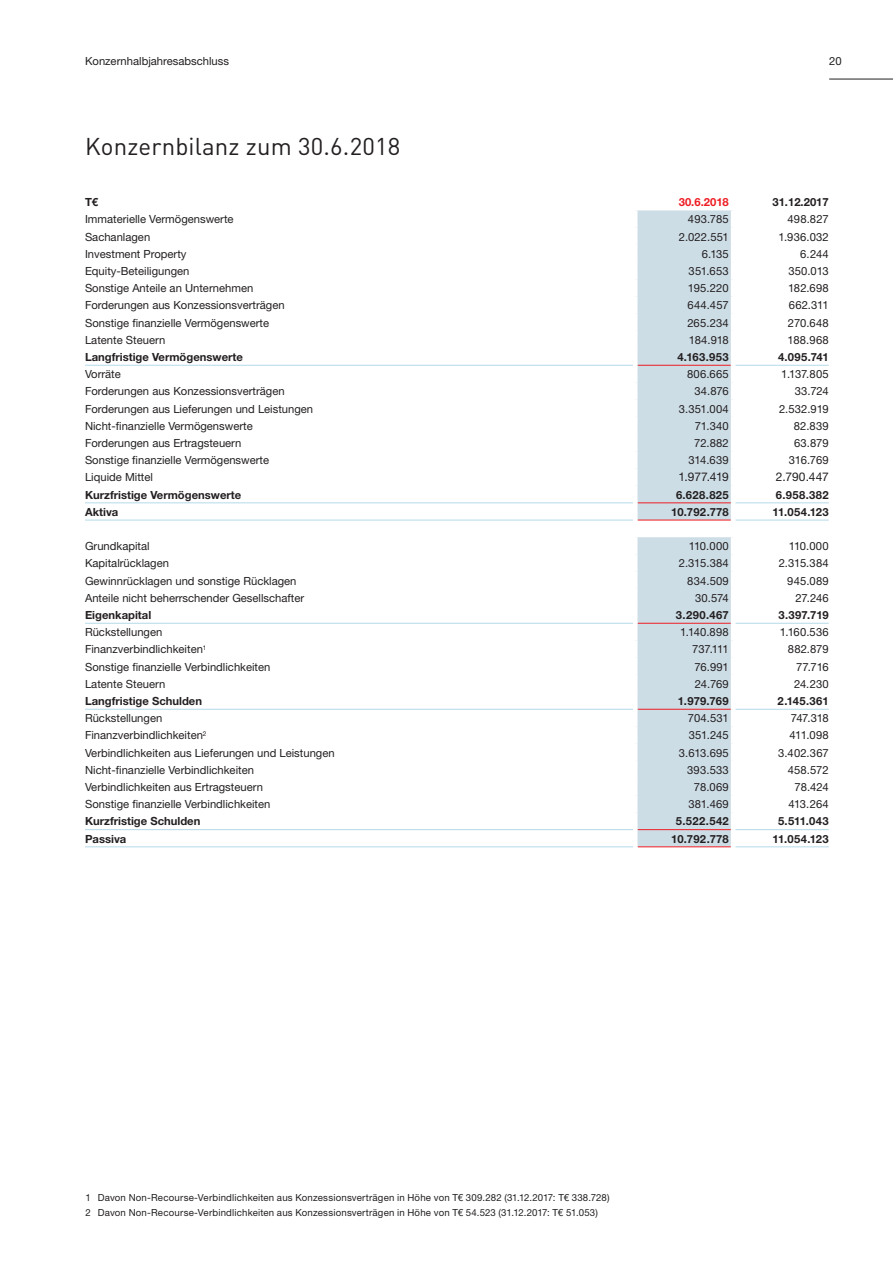
<style>
.page{position:relative;width:893px;height:1263px;background:#fff}
.page>*{position:absolute;margin:0;border:0;box-sizing:border-box;transform-origin:0 0}
.t1{font:24px "DIN Pro";letter-spacing:.005em;color:#231f20}
.t2{font:12px "Helvetica Neue LT Pro";letter-spacing:-.01em;color:#231f20}
.t3{font:11.25px "Helvetica Neue LT Pro";color:#231f20}
.t4{font:700 11.25px "Helvetica Neue LT Pro";color:#231f20}
.t5{font:700 11.25px "Helvetica Neue LT Pro";color:#ee1d23}
.t6{font:9.75px/15px "Helvetica Neue LT Pro";letter-spacing:.02em;color:#231f20}
</style>
<div class="page">
<hr style="left:829px;top:79px;width:64px;height:1px;background:#231f20">
<div style="left:637px;top:210px;width:94px;height:636px;background:#cddde6"></div>
<hr style="left:637px;top:365px;width:94px;height:1px;background:#ee1d23">
<hr style="left:637px;top:502px;width:94px;height:1px;background:#ee1d23">
<hr style="left:637px;top:623px;width:94px;height:1px;background:#ee1d23">
<hr style="left:637px;top:709px;width:94px;height:1px;background:#ee1d23">
<hr style="left:637px;top:829px;width:94px;height:1px;background:#ee1d23">
<hr style="left:637px;top:846px;width:94px;height:1px;background:#ee1d23">
<hr style="left:85px;top:365px;width:548px;height:1px;background:#b4d9e8">
<hr style="left:735px;top:365px;width:94px;height:1px;background:#b4d9e8">
<hr style="left:85px;top:502px;width:548px;height:1px;background:#b4d9e8">
<hr style="left:735px;top:502px;width:94px;height:1px;background:#b4d9e8">
<hr style="left:85px;top:520px;width:548px;height:1px;background:#b4d9e8">
<hr style="left:735px;top:520px;width:94px;height:1px;background:#b4d9e8">
<hr style="left:85px;top:623px;width:548px;height:1px;background:#b4d9e8">
<hr style="left:85px;top:709px;width:548px;height:1px;background:#b4d9e8">
<hr style="left:735px;top:709px;width:94px;height:1px;background:#b4d9e8">
<hr style="left:85px;top:829px;width:548px;height:1px;background:#b4d9e8">
<hr style="left:735px;top:829px;width:94px;height:1px;background:#b4d9e8">
<hr style="left:85px;top:846px;width:548px;height:1px;background:#b4d9e8">
<hr style="left:735px;top:846px;width:94px;height:1px;background:#b4d9e8">
<hr style="left:637px;top:520px;width:94px;height:1px;background:#ee1d23">
<hr style="left:735px;top:623px;width:94px;height:1px;background:#b4d9e8">
<p class="t3" style="left:85px;top:54px;width:145px">Konzernhalbjahresabschluss</p>
<p class="t3" style="left:829px;top:54px;width:14px">20</p>
<h1 class="t1" style="left:85px;top:130px;width:317px">Konzernbilanz zum 30.6.2018</h1>
<p class="t4" style="left:85px;top:195px;width:15px">T€</p>
<p class="t5" style="left:679px;top:195px;width:52px">30.6.2018</p>
<p class="t4" style="left:772px;top:195px;width:58px">31.12.2017</p>
<p class="t3" style="left:85px;top:212px;width:150px">Immaterielle Vermögenswerte</p>
<p class="t3" style="left:688px;top:212px;width:42px">493.785</p>
<p class="t3" style="left:787px;top:212px;width:43px">498.827</p>
<p class="t3" style="left:85px;top:230px;width:67px">Sachanlagen</p>
<p class="t3" style="left:679px;top:230px;width:51px">2.022.551</p>
<p class="t3" style="left:778px;top:230px;width:52px">1.936.032</p>
<p class="t3" style="left:85px;top:247px;width:103px">Investment Property</p>
<p class="t3" style="left:702px;top:247px;width:29px">6.135</p>
<p class="t3" style="left:800px;top:247px;width:30px">6.244</p>
<p class="t3" style="left:85px;top:264px;width:106px">Equity-Beteiligungen</p>
<p class="t3" style="left:689px;top:264px;width:42px">351.653</p>
<p class="t3" style="left:788px;top:264px;width:42px">350.013</p>
<p class="t3" style="left:85px;top:281px;width:170px">Sonstige Anteile an Unternehmen</p>
<p class="t3" style="left:688px;top:281px;width:42px">195.220</p>
<p class="t3" style="left:788px;top:281px;width:42px">182.698</p>
<p class="t3" style="left:85px;top:298px;width:201px">Forderungen aus Konzessionsverträgen</p>
<p class="t3" style="left:688px;top:298px;width:43px">644.457</p>
<p class="t3" style="left:789px;top:298px;width:41px">662.311</p>
<p class="t3" style="left:85px;top:316px;width:186px">Sonstige finanzielle Vermögenswerte</p>
<p class="t3" style="left:687px;top:316px;width:43px">265.234</p>
<p class="t3" style="left:788px;top:316px;width:42px">270.648</p>
<p class="t3" style="left:85px;top:333px;width:82px">Latente Steuern</p>
<p class="t3" style="left:689px;top:333px;width:41px">184.918</p>
<p class="t3" style="left:788px;top:333px;width:43px">188.968</p>
<p class="t4" style="left:85px;top:350px;width:159px">Langfristige Vermögenswerte</p>
<p class="t4" style="left:677px;top:350px;width:53px">4.163.953</p>
<p class="t4" style="left:778px;top:350px;width:52px">4.095.741</p>
<p class="t3" style="left:85px;top:367px;width:37px">Vorräte</p>
<p class="t3" style="left:687px;top:367px;width:43px">806.665</p>
<p class="t3" style="left:781px;top:367px;width:49px">1.137.805</p>
<p class="t3" style="left:85px;top:384px;width:201px">Forderungen aus Konzessionsverträgen</p>
<p class="t3" style="left:694px;top:384px;width:36px">34.876</p>
<p class="t3" style="left:795px;top:384px;width:36px">33.724</p>
<p class="t3" style="left:85px;top:402px;width:230px">Forderungen aus Lieferungen und Leistungen</p>
<p class="t3" style="left:679px;top:402px;width:52px">3.351.004</p>
<p class="t3" style="left:779px;top:402px;width:51px">2.532.919</p>
<p class="t3" style="left:85px;top:419px;width:169px">Nicht-finanzielle Vermögenswerte</p>
<p class="t3" style="left:695px;top:419px;width:36px">71.340</p>
<p class="t3" style="left:794px;top:419px;width:36px">82.839</p>
<p class="t3" style="left:85px;top:436px;width:158px">Forderungen aus Ertragsteuern</p>
<p class="t3" style="left:694px;top:436px;width:36px">72.882</p>
<p class="t3" style="left:794px;top:436px;width:36px">63.879</p>
<p class="t3" style="left:85px;top:453px;width:186px">Sonstige finanzielle Vermögenswerte</p>
<p class="t3" style="left:689px;top:453px;width:42px">314.639</p>
<p class="t3" style="left:789px;top:453px;width:41px">316.769</p>
<p class="t3" style="left:85px;top:470px;width:69px">Liquide Mittel</p>
<p class="t2" style="left:678px;top:470px;width:52px">1.977.419</p>
<p class="t2" style="left:776px;top:470px;width:54px">2.790.447</p>
<p class="t4" style="left:85px;top:487px;width:158px">Kurzfristige Vermögenswerte</p>
<p class="t4" style="left:676px;top:487px;width:54px">6.628.825</p>
<p class="t4" style="left:776px;top:487px;width:54px">6.958.382</p>
<p class="t4" style="left:85px;top:505px;width:35px">Aktiva</p>
<p class="t4" style="left:671px;top:505px;width:59px">10.792.778</p>
<p class="t4" style="left:772px;top:505px;width:58px">11.054.123</p>
<p class="t3" style="left:85px;top:539px;width:66px">Grundkapital</p>
<p class="t3" style="left:689px;top:539px;width:42px">110.000</p>
<p class="t3" style="left:789px;top:539px;width:42px">110.000</p>
<p class="t3" style="left:85px;top:556px;width:85px">Kapitalrücklagen</p>
<p class="t3" style="left:679px;top:556px;width:51px">2.315.384</p>
<p class="t3" style="left:779px;top:556px;width:51px">2.315.384</p>
<p class="t3" style="left:85px;top:574px;width:213px">Gewinnrücklagen und sonstige Rücklagen</p>
<p class="t3" style="left:687px;top:574px;width:43px">834.509</p>
<p class="t3" style="left:787px;top:574px;width:43px">945.089</p>
<p class="t3" style="left:85px;top:591px;width:221px">Anteile nicht beherrschender Gesellschafter</p>
<p class="t3" style="left:695px;top:591px;width:35px">30.574</p>
<p class="t3" style="left:795px;top:591px;width:35px">27.246</p>
<p class="t4" style="left:85px;top:608px;width:68px">Eigenkapital</p>
<p class="t4" style="left:676px;top:608px;width:54px">3.290.467</p>
<p class="t4" style="left:778px;top:608px;width:52px">3.397.719</p>
<p class="t3" style="left:85px;top:625px;width:79px">Rückstellungen</p>
<p class="t3" style="left:680px;top:625px;width:50px">1.140.898</p>
<p class="t3" style="left:780px;top:625px;width:50px">1.160.536</p>
<p class="t3" style="left:85px;top:642px;width:123px">Finanzverbindlichkeiten<sup>1</sup></p>
<p class="t3" style="left:692px;top:642px;width:38px">737.111</p>
<p class="t3" style="left:788px;top:642px;width:42px">882.879</p>
<p class="t3" style="left:85px;top:660px;width:187px">Sonstige finanzielle Verbindlichkeiten</p>
<p class="t3" style="left:694px;top:660px;width:36px">76.991</p>
<p class="t3" style="left:796px;top:660px;width:34px">77.716</p>
<p class="t3" style="left:85px;top:677px;width:82px">Latente Steuern</p>
<p class="t3" style="left:695px;top:677px;width:35px">24.769</p>
<p class="t3" style="left:794px;top:677px;width:36px">24.230</p>
<p class="t4" style="left:85px;top:694px;width:119px">Langfristige Schulden</p>
<p class="t4" style="left:678px;top:694px;width:52px">1.979.769</p>
<p class="t4" style="left:778px;top:694px;width:53px">2.145.361</p>
<p class="t3" style="left:85px;top:711px;width:79px">Rückstellungen</p>
<p class="t3" style="left:688px;top:711px;width:42px">704.531</p>
<p class="t3" style="left:791px;top:711px;width:39px">747.318</p>
<p class="t3" style="left:85px;top:728px;width:123px">Finanzverbindlichkeiten<sup>2</sup></p>
<p class="t3" style="left:689px;top:728px;width:42px">351.245</p>
<p class="t3" style="left:790px;top:728px;width:41px">411.098</p>
<p class="t3" style="left:85px;top:746px;width:251px">Verbindlichkeiten aus Lieferungen und Leistungen</p>
<p class="t3" style="left:679px;top:746px;width:51px">3.613.695</p>
<p class="t3" style="left:778px;top:746px;width:52px">3.402.367</p>
<p class="t3" style="left:85px;top:763px;width:170px">Nicht-finanzielle Verbindlichkeiten</p>
<p class="t3" style="left:687px;top:763px;width:43px">393.533</p>
<p class="t3" style="left:788px;top:763px;width:43px">458.572</p>
<p class="t3" style="left:85px;top:780px;width:179px">Verbindlichkeiten aus Ertragsteuern</p>
<p class="t3" style="left:694px;top:780px;width:37px">78.069</p>
<p class="t3" style="left:795px;top:780px;width:36px">78.424</p>
<p class="t3" style="left:85px;top:797px;width:187px">Sonstige finanzielle Verbindlichkeiten</p>
<p class="t3" style="left:688px;top:797px;width:42px">381.469</p>
<p class="t3" style="left:788px;top:797px;width:42px">413.264</p>
<p class="t4" style="left:85px;top:814px;width:117px">Kurzfristige Schulden</p>
<p class="t4" style="left:676px;top:814px;width:54px">5.522.542</p>
<p class="t4" style="left:778px;top:814px;width:52px">5.511.043</p>
<p class="t4" style="left:85px;top:831px;width:43px">Passiva</p>
<p class="t4" style="left:671px;top:831px;width:59px">10.792.778</p>
<p class="t4" style="left:772px;top:831px;width:58px">11.054.123</p>
<p class="t6" style="left:86px;top:1189px;width:526px">1 Davon Non-Recourse-Verbindlichkeiten aus Konzessionsverträgen in Höhe von T€ 309.282 (31.12.2017: T€ 338.728)<br>2 Davon Non-Recourse-Verbindlichkeiten aus Konzessionsverträgen in Höhe von T€ 54.523 (31.12.2017: T€ 51.053)</p>
</div>
